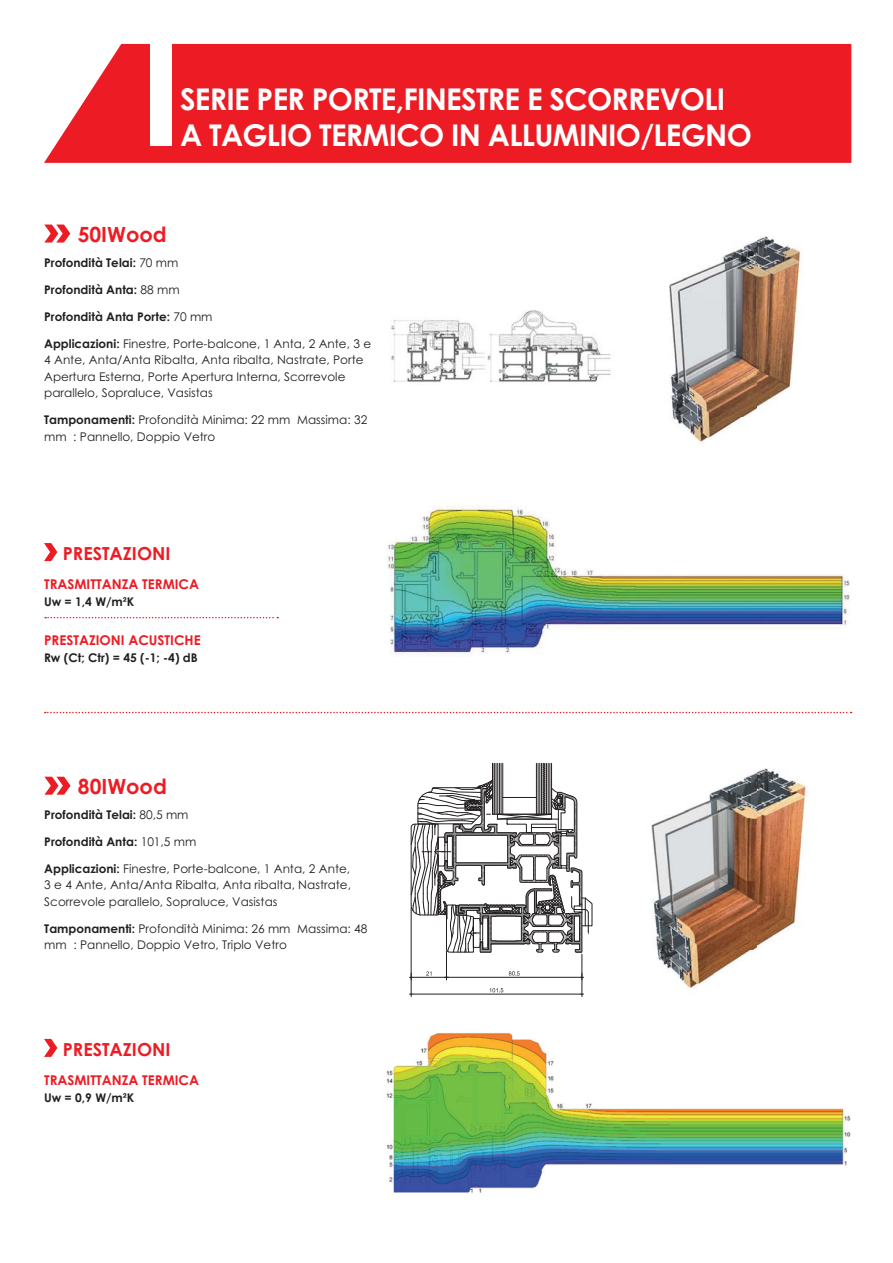
<style>
.page{position:relative;width:893px;height:1263px;background:#fff}
.page>*{position:absolute;margin:0;border:0;box-sizing:border-box;transform-origin:0 0}
.t1{font:700 49.5px "ITC Avant Garde Std";color:#ed1c24;scale:1.33 1}
.t2{font:700 49.5px "ITC Avant Garde Std";color:#ed1c24;scale:1.26 1}
.t3{font:700 30px/36px "Century Gothic";letter-spacing:-.025em;color:#fff}
.t4{font:700 21px "Century Gothic";color:#ed1c24}
.t5{font:700 18px "Century Gothic";color:#ed1c24}
.t6{font:700 13.5px "Century Gothic";color:#ed1c24}
.t7{font:12px/16.5px "Century Gothic";color:#231f20}
.t8{font:700 12px "Century Gothic";color:#231f20}
.s1{font-weight:400}
.s2{font-weight:700}
</style>
<div class="page">
<img style="left:386px;top:1033px;width:465px;height:160px">
<svg style="left:409px;top:763px;width:183px;height:234px"></svg>
<img style="left:651px;top:768px;width:156px;height:221px">
<img style="left:388px;top:506px;width:462px;height:149px">
<img style="left:391px;top:310px;width:220px;height:72px">
<img style="left:669px;top:236px;width:132px;height:207px">
<div style="left:44px;top:44px;width:807px;height:119px;background:#ed1c24"></div>
<div style="left:150px;top:40px;width:21px;height:106px;background:#fff"></div>
<svg style="left:45px;top:712px;width:806px;height:1px"></svg>
<svg style="left:45px;top:617px;width:233px;height:1px"></svg>
<h2 class="t3" style="left:180px;top:83px;width:573px">SERIE PER PORTE,FINESTRE E SCORREVOLI<br>A TAGLIO TERMICO IN ALLUMINIO/LEGNO</h2>
<h1 class="t1" style="left:44px;top:202px;width:22px">»</h1>
<h3 class="t4" style="left:78px;top:225px;width:90px">50IWood</h3>
<p class="t8" style="left:44px;top:257px;width:136px">Profondità Telai: <span class="s1">70 mm</span></p>
<p class="t8" style="left:44px;top:284px;width:137px">Profondità Anta: <span class="s1">88 mm</span></p>
<p class="t8" style="left:44px;top:311px;width:170px">Profondità Anta Porte: <span class="s1">70 mm</span></p>
<p class="t7" style="left:44px;top:336px;width:328px"><span class="s2">Applicazioni:</span> Finestre, Porte-balcone, 1 Anta, 2 Ante, 3 e 4 Ante, Anta/Anta Ribalta, Anta ribalta, Nastrate, Porte Apertura Esterna, Porte Apertura Interna, Scorrevole parallelo, Sopraluce, Vasistas</p>
<p class="t7" style="left:44px;top:413px;width:325px"><span class="s2">Tamponamenti:</span> Profondità Minima: 22 mm Massima: 32 mm : Pannello, Doppio Vetro</p>
<h1 class="t2" style="left:44px;top:520px;width:12px">›</h1>
<h3 class="t5" style="left:63px;top:546px;width:109px">PRESTAZIONI</h3>
<p class="t6" style="left:44px;top:579px;width:157px">TRASMITTANZA TERMICA</p>
<p class="t8" style="left:44px;top:597px;width:92px">Uw = 1,4 W/m²K</p>
<p class="t6" style="left:44px;top:635px;width:158px">PRESTAZIONI ACUSTICHE</p>
<p class="t8" style="left:44px;top:652px;width:155px">R w (Ct; Ctr) = 45 (-1; -4) dB</p>
<h1 class="t1" style="left:44px;top:754px;width:22px">»</h1>
<h3 class="t4" style="left:78px;top:777px;width:90px">80IWood</h3>
<p class="t8" style="left:44px;top:809px;width:146px">Profondità Telai: <span class="s1">80,5 mm</span></p>
<p class="t8" style="left:44px;top:837px;width:154px">Profondità Anta: <span class="s1">101,5 mm</span></p>
<p class="t7" style="left:44px;top:861px;width:308px;text-align:justify"><span class="s2">Applicazioni:</span> Finestre, Porte-balcone, 1 Anta, 2 Ante, 3 e 4 Ante, Anta/Anta Ribalta, Anta ribalta, Nastrate, Scorrevole parallelo, Sopraluce, Vasistas</p>
<p class="t7" style="left:44px;top:921px;width:325px"><span class="s2">Tamponamenti:</span> Profondità Minima: 26 mm Massima: 48 mm : Pannello, Doppio Vetro, Triplo Vetro</p>
<h1 class="t2" style="left:44px;top:1016px;width:12px">›</h1>
<h3 class="t5" style="left:63px;top:1042px;width:109px">PRESTAZIONI</h3>
<p class="t6" style="left:44px;top:1075px;width:157px">TRASMITTANZA TERMICA</p>
<p class="t8" style="left:44px;top:1092px;width:92px">Uw = 0,9 W/m²K</p>
</div>
